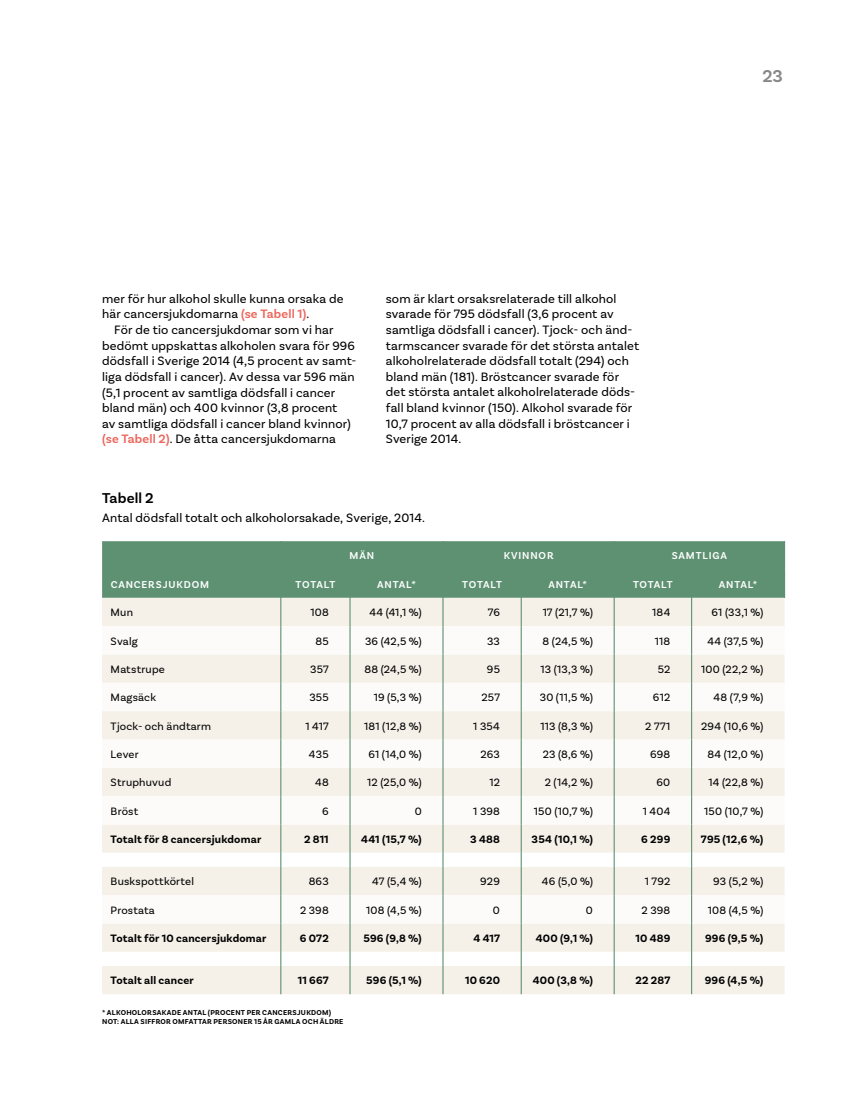
<style>
.page{position:relative;width:851px;height:1106px;background:#fff}
.page>*{position:absolute;margin:0;border:0;box-sizing:border-box;transform-origin:0 0}
.t1{font:600 18px "Basic Sans";color:#878787}
.t2{font:600 15px "Basic Sans";letter-spacing:.005em;color:#000}
.t3{font:12.75px/15.6px "Basic Sans";letter-spacing:.015em;color:#000}
.t4{font:11.25px "Basic Sans";letter-spacing:.015em;color:#000}
.t5{font:700 11.25px "Basic Sans";letter-spacing:.02em;color:#000}
.t6{font:600 10.5px "Basic Sans";letter-spacing:.08em;color:#fff}
.t7{font:700 7.5px/9px "Basic Sans";letter-spacing:.035em;color:#000}
.s1{font-weight:600;color:#ec665c}
</style>
<div class="page">
<div style="left:102px;top:541px;width:681px;height:57px;background:#5e9172"></div>
<div style="left:102px;top:598px;width:682px;height:396px;background:#f5f1e9"></div>
<svg style="left:102px;top:626px;width:682px;height:226px;fill:#faf8f5"></svg>
<svg style="left:102px;top:852px;width:682px;height:113px;fill:#f7f5ef"></svg>
<hr style="left:783px;top:541px;width:2px;height:28px;background:#5e9172">
<hr style="left:783px;top:569px;width:2px;height:29px;background:#5e9172">
<svg style="left:280px;top:541px;width:1px;height:453px"></svg>
<svg style="left:349px;top:569px;width:1px;height:425px"></svg>
<svg style="left:442px;top:541px;width:1px;height:453px"></svg>
<svg style="left:520px;top:569px;width:1px;height:425px"></svg>
<svg style="left:613px;top:541px;width:1px;height:453px"></svg>
<svg style="left:691px;top:569px;width:1px;height:425px"></svg>
<p class="t3" style="left:102px;top:290px;width:243px">mer för hur alkohol skulle kunna orsaka de här cancersjukdomarna <span class="s1">(se Tabell 1)</span>.</p>
<p class="t3" style="left:102px;top:322px;width:256px;text-indent:12px">För de tio cancersjukdomar som vi har bedömt uppskattas alkoholen svara för 996 dödsfall i Sverige 2014 (4,5 procent av samt&shy;liga dödsfall i cancer). Av dessa var 596 män (5,1 procent av samtliga dödsfall i cancer bland män) och 400 kvinnor (3,8 procent<br>av samtliga dödsfall i cancer bland kvinnor) <span class="s1">(se Tabell 2)</span>. De åtta cancersjukdomarna</p>
<p class="t3" style="left:386px;top:290px;width:255px">som är klart orsaksrelaterade till alkohol svarade för 795 dödsfall (3,6 procent av samtliga dödsfall i cancer). Tjock- och änd&shy;tarmscancer svarade för det största antalet alkoholrelaterade dödsfall totalt (294) och bland män (181). Bröstcancer svarade för det största antalet alkoholrelaterade döds&shy;fall bland kvinnor (150). Alkohol svarade för 10,7 procent av alla dödsfall i bröstcancer i Sverige 2014.</p>
<h1 class="t1" style="left:762px;top:65px;width:22px">23</h1>
<p class="t2" style="left:102px;top:489px;width:53px">Tabell 2</p>
<p class="t3" style="left:102px;top:509px;width:324px">Antal dödsfall totalt och alkoholorsakade, Sverige, 2014.</p>
<p class="t6" style="left:349px;top:549px;width:26px">MÄN</p>
<p class="t6" style="left:503px;top:549px;width:51px">KVINNOR</p>
<p class="t6" style="left:671px;top:549px;width:57px">SAMTLIGA</p>
<p class="t6" style="left:111px;top:578px;width:100px">CANCERSJUKDOM</p>
<p class="t6" style="left:295px;top:578px;width:41px">TOTALT</p>
<p class="t6" style="left:377px;top:578px;width:40px">ANTAL*</p>
<p class="t6" style="left:462px;top:578px;width:41px">TOTALT</p>
<p class="t6" style="left:548px;top:578px;width:40px">ANTAL*</p>
<p class="t6" style="left:633px;top:578px;width:41px">TOTALT</p>
<p class="t6" style="left:718px;top:578px;width:40px">ANTAL*</p>
<p class="t4" style="left:111px;top:605px;width:24px">Mun</p>
<p class="t4" style="left:310px;top:605px;width:20px">108</p>
<p class="t4" style="left:369px;top:605px;width:54px">44 (41,1 %)</p>
<p class="t4" style="left:487px;top:605px;width:14px">76</p>
<p class="t4" style="left:542px;top:605px;width:52px">17 (21,7 %)</p>
<p class="t4" style="left:652px;top:605px;width:20px">184</p>
<p class="t4" style="left:711px;top:605px;width:53px">61 (33,1 %)</p>
<p class="t4" style="left:111px;top:634px;width:29px">Svalg</p>
<p class="t4" style="left:315px;top:634px;width:15px">85</p>
<p class="t4" style="left:365px;top:634px;width:58px">36 (42,5 %)</p>
<p class="t4" style="left:487px;top:634px;width:14px">33</p>
<p class="t4" style="left:542px;top:634px;width:52px">8 (24,5 %)</p>
<p class="t4" style="left:654px;top:634px;width:17px">118</p>
<p class="t4" style="left:707px;top:634px;width:57px">44 (37,5 %)</p>
<p class="t4" style="left:111px;top:662px;width:56px">Matstrupe</p>
<p class="t4" style="left:310px;top:662px;width:20px">357</p>
<p class="t4" style="left:364px;top:662px;width:59px">88 (24,5 %)</p>
<p class="t4" style="left:487px;top:662px;width:14px">95</p>
<p class="t4" style="left:540px;top:662px;width:54px">13 (13,3 %)</p>
<p class="t4" style="left:657px;top:662px;width:14px">52</p>
<p class="t4" style="left:701px;top:662px;width:64px">100 (22,2 %)</p>
<p class="t4" style="left:111px;top:690px;width:47px">Magsäck</p>
<p class="t4" style="left:309px;top:690px;width:21px">355</p>
<p class="t4" style="left:373px;top:690px;width:49px">19 (5,3 %)</p>
<p class="t4" style="left:481px;top:690px;width:20px">257</p>
<p class="t4" style="left:539px;top:690px;width:55px">30 (11,5 %)</p>
<p class="t4" style="left:652px;top:690px;width:19px">612</p>
<p class="t4" style="left:713px;top:690px;width:51px">48 (7,9 %)</p>
<p class="t4" style="left:111px;top:719px;width:102px">Tjock- och ändtarm</p>
<p class="t4" style="left:305px;top:719px;width:25px">1 417</p>
<p class="t4" style="left:364px;top:719px;width:59px">181 (12,8 %)</p>
<p class="t4" style="left:473px;top:719px;width:28px">1 354</p>
<p class="t4" style="left:540px;top:719px;width:54px">113 (8,3 %)</p>
<p class="t4" style="left:645px;top:719px;width:27px">2 771</p>
<p class="t4" style="left:701px;top:719px;width:64px">294 (10,6 %)</p>
<p class="t4" style="left:111px;top:747px;width:29px">Lever</p>
<p class="t4" style="left:309px;top:747px;width:21px">435</p>
<p class="t4" style="left:368px;top:747px;width:55px">61 (14,0 %)</p>
<p class="t4" style="left:480px;top:747px;width:21px">263</p>
<p class="t4" style="left:542px;top:747px;width:52px">23 (8,6 %)</p>
<p class="t4" style="left:650px;top:747px;width:22px">698</p>
<p class="t4" style="left:707px;top:747px;width:57px">84 (12,0 %)</p>
<p class="t4" style="left:111px;top:775px;width:62px">Struphuvud</p>
<p class="t4" style="left:315px;top:775px;width:15px">48</p>
<p class="t4" style="left:367px;top:775px;width:56px">12 (25,0 %)</p>
<p class="t4" style="left:489px;top:775px;width:12px">12</p>
<p class="t4" style="left:544px;top:775px;width:50px">2 (14,2 %)</p>
<p class="t4" style="left:656px;top:775px;width:15px">60</p>
<p class="t4" style="left:708px;top:775px;width:56px">14 (22,8 %)</p>
<p class="t4" style="left:111px;top:804px;width:29px">Bröst</p>
<p class="t4" style="left:322px;top:804px;width:8px">6</p>
<p class="t4" style="left:414px;top:804px;width:9px">0</p>
<p class="t4" style="left:473px;top:804px;width:28px">1 398</p>
<p class="t4" style="left:534px;top:804px;width:60px">150 (10,7 %)</p>
<p class="t4" style="left:642px;top:804px;width:29px">1 404</p>
<p class="t4" style="left:704px;top:804px;width:60px">150 (10,7 %)</p>
<p class="t5" style="left:111px;top:832px;width:152px">Totalt för 8 cancersjukdomar</p>
<p class="t5" style="left:304px;top:832px;width:26px">2 811</p>
<p class="t5" style="left:361px;top:832px;width:62px">441 (15,7 %)</p>
<p class="t5" style="left:470px;top:832px;width:31px">3 488</p>
<p class="t5" style="left:531px;top:832px;width:63px">354 (10,1 %)</p>
<p class="t5" style="left:641px;top:832px;width:31px">6 299</p>
<p class="t5" style="left:700px;top:832px;width:64px">795 (12,6 %)</p>
<p class="t4" style="left:111px;top:874px;width:85px">Buskspottkörtel</p>
<p class="t4" style="left:308px;top:874px;width:22px">863</p>
<p class="t4" style="left:372px;top:874px;width:51px">47 (5,4 %)</p>
<p class="t4" style="left:480px;top:874px;width:21px">929</p>
<p class="t4" style="left:542px;top:874px;width:52px">46 (5,0 %)</p>
<p class="t4" style="left:644px;top:874px;width:27px">1 792</p>
<p class="t4" style="left:713px;top:874px;width:51px">93 (5,2 %)</p>
<p class="t4" style="left:111px;top:903px;width:46px">Prostata</p>
<p class="t4" style="left:300px;top:903px;width:30px">2 398</p>
<p class="t4" style="left:366px;top:903px;width:57px">108 (4,5 %)</p>
<p class="t4" style="left:493px;top:903px;width:9px">0</p>
<p class="t4" style="left:586px;top:903px;width:9px">0</p>
<p class="t4" style="left:641px;top:903px;width:30px">2 398</p>
<p class="t4" style="left:707px;top:903px;width:57px">108 (4,5 %)</p>
<p class="t5" style="left:111px;top:931px;width:157px">Totalt för 10 cancersjukdomar</p>
<p class="t5" style="left:300px;top:931px;width:30px">6 072</p>
<p class="t5" style="left:363px;top:931px;width:60px">596 (9,8 %)</p>
<p class="t5" style="left:473px;top:931px;width:28px">4 417</p>
<p class="t5" style="left:535px;top:931px;width:59px">400 (9,1 %)</p>
<p class="t5" style="left:635px;top:931px;width:36px">10 489</p>
<p class="t5" style="left:705px;top:931px;width:60px">996 (9,5 %)</p>
<p class="t5" style="left:111px;top:973px;width:85px">Totalt all cancer</p>
<p class="t5" style="left:298px;top:973px;width:32px">11 667</p>
<p class="t5" style="left:366px;top:973px;width:57px">596 (5,1 %)</p>
<p class="t5" style="left:465px;top:973px;width:36px">10 620</p>
<p class="t5" style="left:532px;top:973px;width:62px">400 (3,8 %)</p>
<p class="t5" style="left:635px;top:973px;width:36px">22 287</p>
<p class="t5" style="left:704px;top:973px;width:60px">996 (4,5 %)</p>
<p class="t7" style="left:102px;top:1007px;width:243px">* ALKOHOLORSAKADE ANTAL (PROCENT PER CANCERSJUKDOM)<br>NOT: ALLA SIFFROR OMFATTAR PERSONER 15 ÅR GAMLA OCH ÄLDRE</p>
</div>
